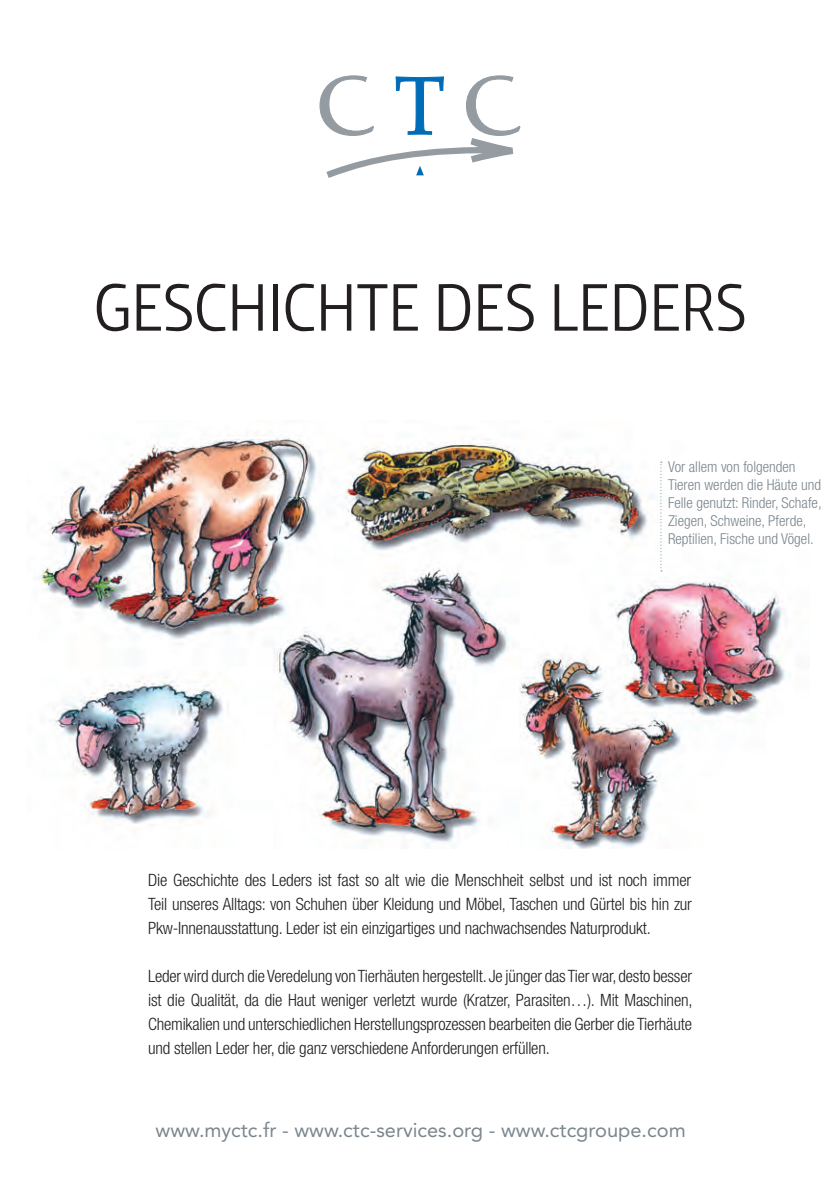
<style>
.page{position:relative;width:840px;height:1191px;background:#fff}
.page>*{position:absolute;margin:0;border:0;box-sizing:border-box;transform-origin:0 0}
.t1{font:64px "Yalta Sans Pro";letter-spacing:-.02em;color:#231f20}
.t2{font:20px "Avenir LT";color:#7a868d}
.t3{font:300 condensed 17px/24px "Helvetica Neue";letter-spacing:-.01em;color:#231f20;text-align:justify}
.t4{font:300 condensed 15px/18px "Helvetica Neue LT Std";color:#7a868d}
</style>
<div class="page">
<svg style="left:319px;top:76px;width:201px;height:102px"></svg>
<img style="left:38px;top:437px;width:747px;height:412px">
<svg style="left:660px;top:461px;width:1px;height:110px"></svg>
<h1 class="t1" style="left:93px;top:273px;width:655px">GESCHICHTE DES LEDERS</h1>
<p class="t4" style="left:667px;top:458px;width:155px">Vor allem von folgenden<br>Tieren werden die Häute und<br>Felle genutzt: Rinder, Schafe,<br>Ziegen, Schweine, Pferde,<br>Reptilien, Fische und Vögel.</p>
<p class="t3" style="left:148px;top:867px;width:545px">Die Geschichte des Leders ist fast so alt wie die Menschheit selbst und ist noch immer Teil unseres Alltags: von Schuhen über Kleidung und Möbel, Taschen und Gürtel bis hin zur Pkw-Innenausstattung. Leder ist ein einzigartiges und nachwachsendes Naturprodukt.</p>
<p class="t3" style="left:148px;top:963px;width:545px">Leder wird durch die Veredelung von Tierhäuten hergestellt. Je jünger das Tier war, desto besser ist die Qualität, da die Haut weniger verletzt wurde (Kratzer, Parasiten…). Mit Maschinen, Chemikalien und unterschiedlichen Herstellungsprozessen bearbeiten die Gerber die Tierhäute und stellen Leder her, die ganz verschiedene Anforderungen erfüllen.</p>
<p class="t2" style="left:155px;top:1118px;width:531px">www.myctc.fr - www.ctc-services.org - www.ctcgroupe.com</p>
</div>
